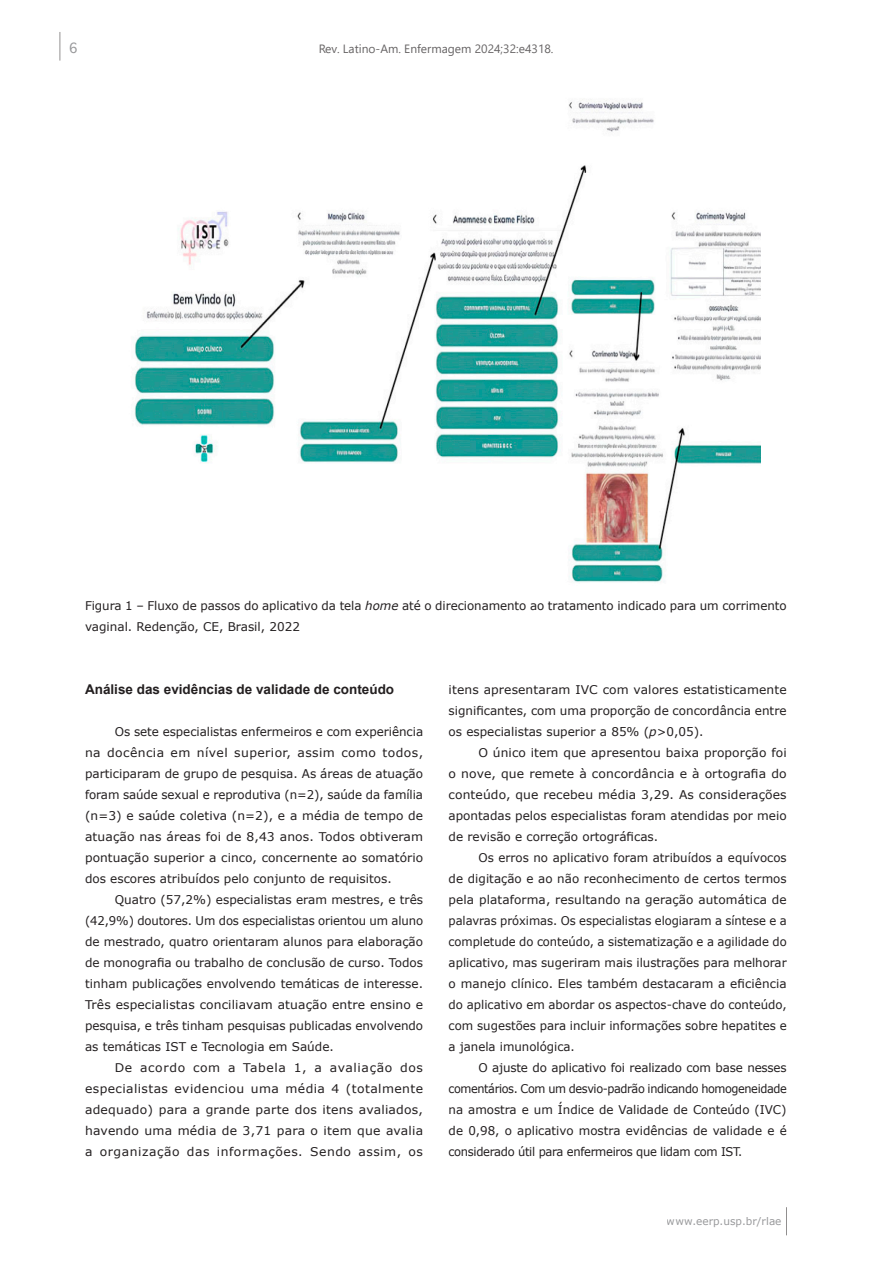
<style>
.page{position:relative;width:893px;height:1263px;background:#fff}
.page>*{position:absolute;margin:0;border:0;box-sizing:border-box;transform-origin:0 0}
.SUB2{font:700 13.5px "Arial";color:#231f20}
.t1{font:13.5px "Geneva";color:#6c6d70}
.Texto{font:12px/21px "Verdana";color:#231f20;text-align:justify}
.Título_de_figura{font:12px/21px "Verdana";letter-spacing:-.005em;color:#231f20}
.t2{font:12px "Segoe UI";color:#231f20}
.t3{font:10.5px "Verdana";color:#6c6d70}
.s1{font-style:italic}
</style>
<div class="page">
<svg style="left:786px;top:1207px;width:1px;height:28px"></svg>
<svg style="left:60px;top:32px;width:1px;height:29px"></svg>
<img style="left:133px;top:99px;width:627px;height:483px">
<p class="t1" style="left:68px;top:40px;width:11px">6</p>
<p class="t2" style="left:318px;top:38px;width:237px">Rev. Latino-Am. Enfermagem 2024;32:e4318.</p>
<p class="Título_de_figura" style="left:85px;top:595px;width:703px">Figura 1 – Fluxo de passos do aplicativo da tela <span class="s1">home</span> até o direcionamento ao tratamento indicado para um corrimento vaginal. Redenção, CE, Brasil, 2022</p>
<p class="SUB2" style="left:85px;top:680px;width:311px">Análise das evidências de validade de conteúdo</p>
<p class="Texto" style="left:85px;top:721px;width:340px;text-indent:30px">Os sete especialistas enfermeiros e com experiência na docência em nível superior, assim como todos, participaram de grupo de pesquisa. As áreas de atuação foram saúde sexual e reprodutiva (n=2), saúde da família (n=3) e saúde coletiva (n=2), e a média de tempo de atuação nas áreas foi de 8,43 anos. Todos obtiveram pontuação superior a cinco, concernente ao somatório dos escores atribuídos pelo conjunto de requisitos.</p>
<p class="Texto" style="left:85px;top:889px;width:340px;text-indent:30px">Quatro (57,2%) especialistas eram mestres, e três (42,9%) doutores. Um dos especialistas orientou um aluno de mestrado, quatro orientaram alunos para elaboração de monografia ou trabalho de conclusão de curso. Todos tinham publicações envolvendo temáticas de interesse.<br>Três especialistas conciliavam atuação entre ensino e pesquisa, e três tinham pesquisas publicadas envolvendo as temáticas IST e Tecnologia em Saúde.</p>
<p class="Texto" style="left:85px;top:1057px;width:340px;text-indent:30px">De acordo com a Tabela 1, a avaliação dos especialistas evidenciou uma média 4 (totalmente adequado) para a grande parte dos itens avaliados, havendo uma média de 3,71 para o item que avalia a organização das informações. Sendo assim, os</p>
<p class="Texto" style="left:449px;top:679px;width:340px">itens apresentaram IVC com valores estatisticamente significantes, com uma proporção de concordância entre os especialistas superior a 85% (<span class="s1">p</span>&gt;0,05).</p>
<p class="Texto" style="left:449px;top:742px;width:340px;text-indent:30px">O único item que apresentou baixa proporção foi o nove, que remete à concordância e à ortografia do conteúdo, que recebeu média 3,29. As considerações apontadas pelos especialistas foram atendidas por meio de revisão e correção ortográficas.</p>
<p class="Texto" style="left:449px;top:847px;width:340px;text-indent:30px">Os erros no aplicativo foram atribuídos a equívocos de digitação e ao não reconhecimento de certos termos pela plataforma, resultando na geração automática de palavras próximas. Os especialistas elogiaram a síntese e a completude do conteúdo, a sistematização e a agilidade do aplicativo, mas sugeriram mais ilustrações para melhorar o manejo clínico. Eles também destacaram a eficiência do aplicativo em abordar os aspectos-chave do conteúdo, com sugestões para incluir informações sobre hepatites e a janela imunológica.</p>
<p class="Texto" style="left:449px;top:1057px;width:340px;text-indent:30px">O ajuste do aplicativo foi realizado com base nesses comentários. Com um desvio-padrão indicando homogeneidade na amostra e um Índice de Validade de Conteúdo (IVC) de 0,98, o aplicativo mostra evidências de validade e é considerado útil para enfermeiros que lidam com IST.</p>
<p class="t3" style="left:667px;top:1214px;width:116px">www.eerp.usp.br/rlae</p>
</div>
